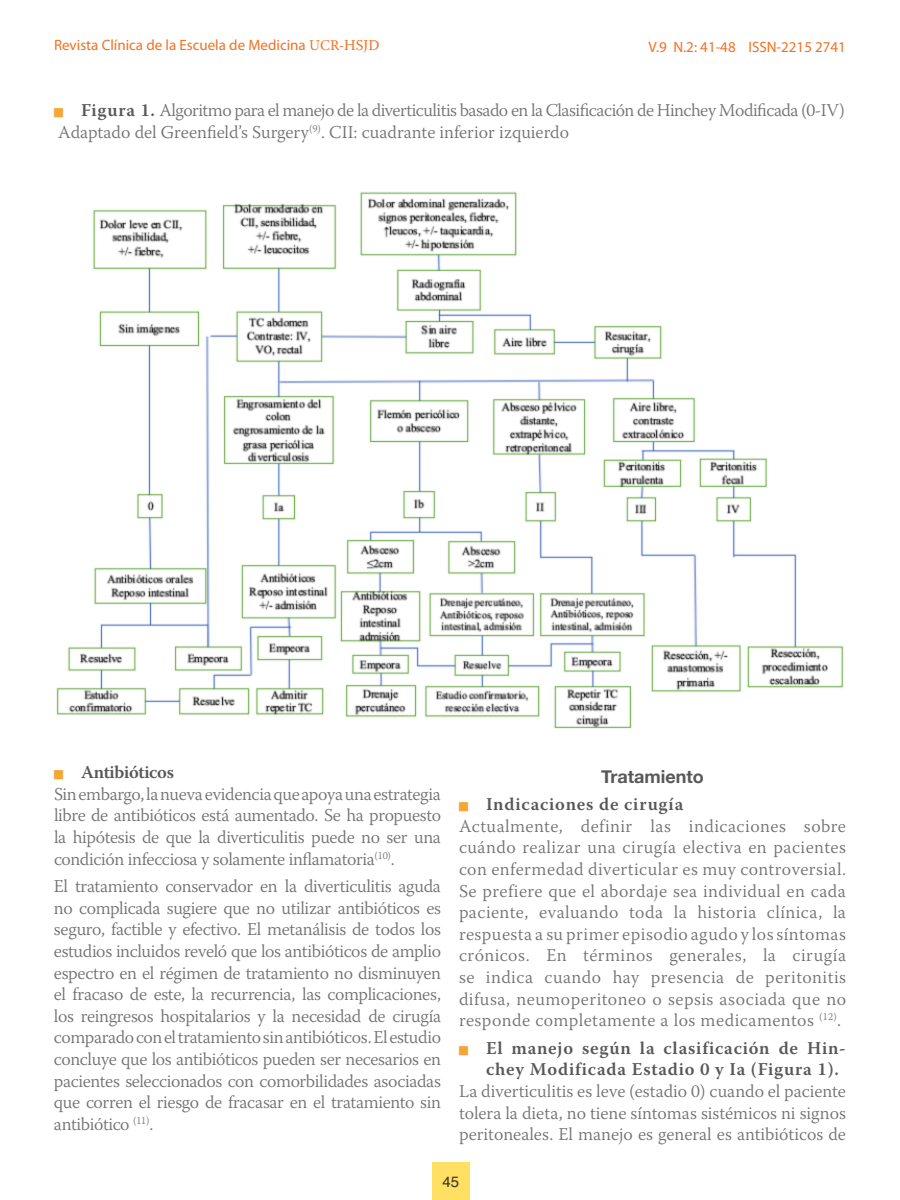
<style>
.page{position:relative;width:900px;height:1200px;background:#fff}
.page>*{position:absolute;margin:0;border:0;box-sizing:border-box;transform-origin:0 0}
.t1{font:300 18px/21.6px "Warnock Pro";letter-spacing:.015em;color:#707172;text-align:justify}
.t2{font:300 18px/21.6px "Warnock Pro";letter-spacing:-.02em;color:#707172}
.t3{font:600 18px/21.6px "Warnock Pro";letter-spacing:.045em;color:#58585a}
.t4{font:700 18px "Helvetica Neue";color:#58585a}
.t5{font:15px "Myriad Pro";color:#f37021}
.t6{font:15px "Helvetica";color:#333}
.s1{font-family:"Minion Pro"}
.s2{font-family:"Warnock Pro"}
.s3{font-family:"Apple Gothic";font-weight:400;font-size:9px;color:#f4a636}
.s4{font-weight:600;color:#58585a}
</style>
<div class="page">
<div style="left:432px;top:1163px;width:38px;height:37px;background:#ffe062"></div>
<img style="left:56px;top:191px;width:788px;height:538px">
<p class="t5" style="left:54px;top:36px;width:327px">Revista Clínica de la Escuela de Medicina <span class="s1">UCR-</span><span class="s2">HSJD</span></p>
<p class="t5" style="left:649px;top:38px;width:199px">V.9 N.2: 41-48 ISSN-2215 2741</p>
<p class="t2" style="left:54px;top:99px;width:792px"><span class="s3">M</span> <span class="s4">Figura 1.</span> Algoritmo para el manejo de la diverticulitis basado en la Clasificación de Hinchey Modificada (0-IV)<br>Adaptado del Greenfield’s Surgery<sup>(9)</sup>. CII: cuadrante inferior izquierdo</p>
<p class="t2" style="left:54px;top:761px;width:389px"><span class="s3">M</span> <span class="s4">Antibióticos<br></span>Sin embargo, la nueva evidencia que apoya una estrategia libre de antibióticos está aumentado. Se ha propuesto la hipótesis de que la diverticulitis puede no ser una condición infecciosa y solamente inflamatoria<sup>(10)</sup>.</p>
<p class="t1" style="left:54px;top:875px;width:389px">El tratamiento conservador en la diverticulitis aguda no complicada sugiere que no utilizar antibióticos es seguro, factible y efectivo. El metanálisis de todos los estudios incluidos reveló que los antibióticos de amplio espectro en el régimen de tratamiento no disminuyen el fracaso de este, la recurrencia, las complicaciones, los reingresos hospitalarios y la necesidad de cirugía comparado con el tratamiento sin antibióticos. El estudio concluye que los antibióticos pueden ser necesarios en pacientes seleccionados con comorbilidades asociadas que corren el riesgo de fracasar en el tratamiento sin antibiótico <sup>(11)</sup>.</p>
<p class="t4" style="left:601px;top:762px;width:104px">Tratamiento</p>
<p class="t1" style="left:459px;top:793px;width:389px;text-align:left"><span class="s3">M</span> <span class="s4">Indicaciones de cirugía<br></span>Actualmente, definir las indicaciones sobre cuándo realizar una cirugía electiva en pacientes con enfermedad diverticular es muy controversial.<br>Se prefiere que el abordaje sea individual en cada paciente, evaluando toda la historia clínica, la respuesta a su primer episodio agudo y los síntomas crónicos. En términos generales, la cirugía se indica cuando hay presencia de peritonitis difusa, neumoperitoneo o sepsis asociada que no responde completamente a los medicamentos <sup>(12)</sup>.</p>
<p class="t3" style="left:486px;top:1037px;width:361px;text-indent:-27px"><span class="s3">M</span> El manejo según la clasificación de Hin&shy;chey Modificada Estadio 0 y Ia (Figura 1).</p>
<p class="t1" style="left:459px;top:1080px;width:389px">La diverticulitis es leve (estadio 0) cuando el paciente tolera la dieta, no tiene síntomas sistémicos ni signos peritoneales. El manejo es general es antibióticos de</p>
<p class="t6" style="left:442px;top:1170px;width:18px">45</p>
</div>
